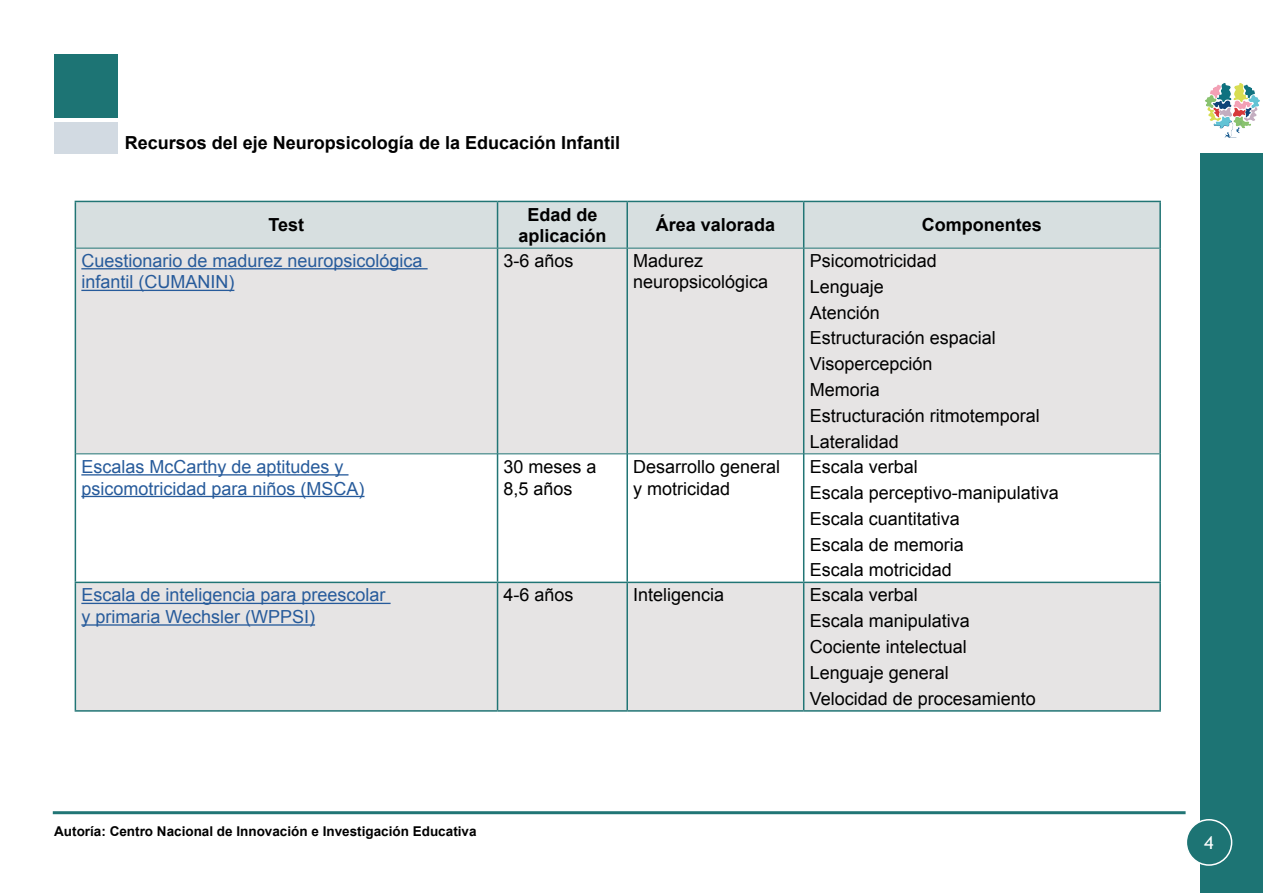
<style>
.page{position:relative;width:1263px;height:893px;background:#fff}
.page>*{position:absolute;margin:0;border:0;box-sizing:border-box;transform-origin:0 0}
.neuro_parrafo_objeti{font:18px/21.6px "Arial";color:#000}
.neuro_parrafo_objeti-2{font:18px/21.6px "Arial";color:#275b9b}
.neuro_parrafo_objeti-3{font:700 18px/21.6px "Arial";color:#000;text-align:center}
.t1{font:18px "Trebuchet MS";color:#fff}
.t2{font:700 13.5px "Arial";color:#000}
</style>
<div class="page">
<div style="left:1201px;top:154px;width:62px;height:739px;background:#1d7474"></div>
<img style="left:1205px;top:83px;width:55px;height:55px">
<hr style="left:53px;top:811px;width:1132px;height:3px;background:#217575">
<div style="left:1186px;top:820px;width:45px;height:45px;background:#1d7474;border-radius:50%"></div>
<div style="left:1185px;top:819px;width:47px;height:47px;border:2px solid #fff;border-radius:50%"></div>
<div style="left:54px;top:54px;width:64px;height:64px;background:#1d7474"></div>
<div style="left:54px;top:122px;width:64px;height:32px;background:#d2dae2"></div>
<div style="left:76px;top:202px;width:1083px;height:46px;background:#d7dfe0"></div>
<svg style="left:76px;top:249px;width:1083px;height:461px;fill:#e6e4e4"></svg>
<hr style="left:75px;top:201px;width:422px;height:1px;background:#217575">
<hr style="left:75px;top:202px;width:1px;height:46px;background:#217575">
<hr style="left:497px;top:201px;width:130px;height:1px;background:#217575">
<hr style="left:497px;top:202px;width:1px;height:46px;background:#217575">
<hr style="left:627px;top:201px;width:177px;height:1px;background:#217575">
<hr style="left:626px;top:202px;width:2px;height:46px;background:#217575">
<hr style="left:804px;top:201px;width:357px;height:1px;background:#217575">
<hr style="left:803px;top:202px;width:1px;height:46px;background:#217575">
<hr style="left:1159px;top:202px;width:2px;height:46px;background:#217575">
<hr style="left:76px;top:248px;width:421px;height:1px;background:#217575">
<hr style="left:497px;top:248px;width:130px;height:1px;background:#217575">
<hr style="left:627px;top:248px;width:177px;height:1px;background:#217575">
<hr style="left:804px;top:248px;width:355px;height:1px;background:#217575">
<hr style="left:75px;top:248px;width:1px;height:206px;background:#217575">
<hr style="left:497px;top:248px;width:1px;height:206px;background:#217575">
<hr style="left:626px;top:248px;width:2px;height:206px;background:#217575">
<hr style="left:803px;top:248px;width:1px;height:206px;background:#217575">
<hr style="left:1159px;top:248px;width:2px;height:206px;background:#217575">
<hr style="left:76px;top:454px;width:421px;height:1px;background:#217575">
<hr style="left:497px;top:454px;width:130px;height:1px;background:#217575">
<hr style="left:627px;top:454px;width:177px;height:1px;background:#217575">
<hr style="left:804px;top:454px;width:355px;height:1px;background:#217575">
<hr style="left:75px;top:454px;width:1px;height:128px;background:#217575">
<hr style="left:497px;top:454px;width:1px;height:128px;background:#217575">
<hr style="left:626px;top:454px;width:2px;height:128px;background:#217575">
<hr style="left:803px;top:454px;width:1px;height:128px;background:#217575">
<hr style="left:1159px;top:454px;width:2px;height:128px;background:#217575">
<hr style="left:75px;top:582px;width:422px;height:1px;background:#217575">
<hr style="left:75px;top:583px;width:1px;height:127px;background:#217575">
<hr style="left:497px;top:582px;width:130px;height:1px;background:#217575">
<hr style="left:497px;top:583px;width:1px;height:127px;background:#217575">
<hr style="left:627px;top:582px;width:177px;height:1px;background:#217575">
<hr style="left:626px;top:583px;width:2px;height:127px;background:#217575">
<hr style="left:804px;top:582px;width:357px;height:1px;background:#217575">
<hr style="left:803px;top:583px;width:1px;height:127px;background:#217575">
<hr style="left:1159px;top:583px;width:2px;height:127px;background:#217575">
<hr style="left:75px;top:710px;width:422px;height:2px;background:#217575">
<hr style="left:497px;top:710px;width:130px;height:2px;background:#217575">
<hr style="left:627px;top:710px;width:177px;height:2px;background:#217575">
<hr style="left:804px;top:710px;width:357px;height:2px;background:#217575">
<hr style="left:81px;top:268px;width:347px;height:1px;background:#275b9b">
<hr style="left:81px;top:290px;width:153px;height:1px;background:#275b9b">
<hr style="left:81px;top:474px;width:267px;height:1px;background:#275b9b">
<hr style="left:81px;top:496px;width:283px;height:1px;background:#275b9b">
<hr style="left:81px;top:603px;width:310px;height:1px;background:#275b9b">
<hr style="left:81px;top:624px;width:234px;height:2px;background:#275b9b">
<p class="neuro_parrafo_objeti-3" style="left:125px;top:132px;width:497px">Recursos del eje Neuropsicología de la Educación Infantil</p>
<p class="neuro_parrafo_objeti-3" style="left:269px;top:215px;width:37px">Test</p>
<p class="neuro_parrafo_objeti-3" style="left:518px;top:204px;width:90px">Edad de aplicación</p>
<p class="neuro_parrafo_objeti-3" style="left:656px;top:215px;width:121px">Área valorada</p>
<p class="neuro_parrafo_objeti-3" style="left:922px;top:215px;width:122px">Componentes</p>
<p class="neuro_parrafo_objeti-2" style="left:81px;top:250px;width:343px">Cuestionario de madurez neuropsicológica infantil (CUMANIN)</p>
<p class="neuro_parrafo_objeti" style="left:503px;top:250px;width:72px">3-6 años</p>
<p class="neuro_parrafo_objeti" style="left:633px;top:250px;width:137px">Madurez neuropsicológica</p>
<p class="neuro_parrafo_objeti" style="left:810px;top:250px;width:129px">Psicomotricidad</p>
<p class="neuro_parrafo_objeti" style="left:810px;top:276px;width:76px">Lenguaje</p>
<p class="neuro_parrafo_objeti" style="left:810px;top:302px;width:72px">Atención</p>
<p class="neuro_parrafo_objeti" style="left:810px;top:327px;width:188px">Estructuración espacial</p>
<p class="neuro_parrafo_objeti" style="left:810px;top:353px;width:124px">Visopercepción</p>
<p class="neuro_parrafo_objeti" style="left:810px;top:379px;width:72px">Memoria</p>
<p class="neuro_parrafo_objeti" style="left:810px;top:405px;width:232px">Estructuración ritmotemporal</p>
<p class="neuro_parrafo_objeti" style="left:810px;top:431px;width:91px">Lateralidad</p>
<p class="neuro_parrafo_objeti-2" style="left:81px;top:456px;width:285px">Escalas McCarthy de aptitudes y psicomotricidad para niños (MSCA)</p>
<p class="neuro_parrafo_objeti" style="left:503px;top:456px;width:95px">30 meses a<br>8,5 años</p>
<p class="neuro_parrafo_objeti" style="left:633px;top:456px;width:149px">Desarrollo general y motricidad</p>
<p class="neuro_parrafo_objeti" style="left:810px;top:456px;width:110px">Escala verbal</p>
<p class="neuro_parrafo_objeti" style="left:810px;top:482px;width:251px">Escala perceptivo-manipulativa</p>
<p class="neuro_parrafo_objeti" style="left:810px;top:508px;width:152px">Escala cuantitativa</p>
<p class="neuro_parrafo_objeti" style="left:810px;top:534px;width:156px">Escala de memoria</p>
<p class="neuro_parrafo_objeti" style="left:810px;top:559px;width:144px">Escala motricidad</p>
<p class="neuro_parrafo_objeti-2" style="left:81px;top:585px;width:306px">Escala de inteligencia para preescolar y primaria Wechsler (WPPSI)</p>
<p class="neuro_parrafo_objeti" style="left:503px;top:585px;width:72px">4-6 años</p>
<p class="neuro_parrafo_objeti" style="left:633px;top:585px;width:93px">Inteligencia</p>
<p class="neuro_parrafo_objeti" style="left:810px;top:585px;width:110px">Escala verbal</p>
<p class="neuro_parrafo_objeti" style="left:810px;top:610px;width:162px">Escala manipulativa</p>
<p class="neuro_parrafo_objeti" style="left:810px;top:636px;width:159px">Cociente intelectual</p>
<p class="neuro_parrafo_objeti" style="left:810px;top:662px;width:141px">Lenguaje general</p>
<p class="neuro_parrafo_objeti" style="left:810px;top:688px;width:228px">Velocidad de procesamiento</p>
<p class="t2" style="left:54px;top:822px;width:424px">Autoría: Centro Nacional de Innovación e Investigación Educativa</p>
<p class="t1" style="left:1204px;top:832px;width:11px">4</p>
</div>
